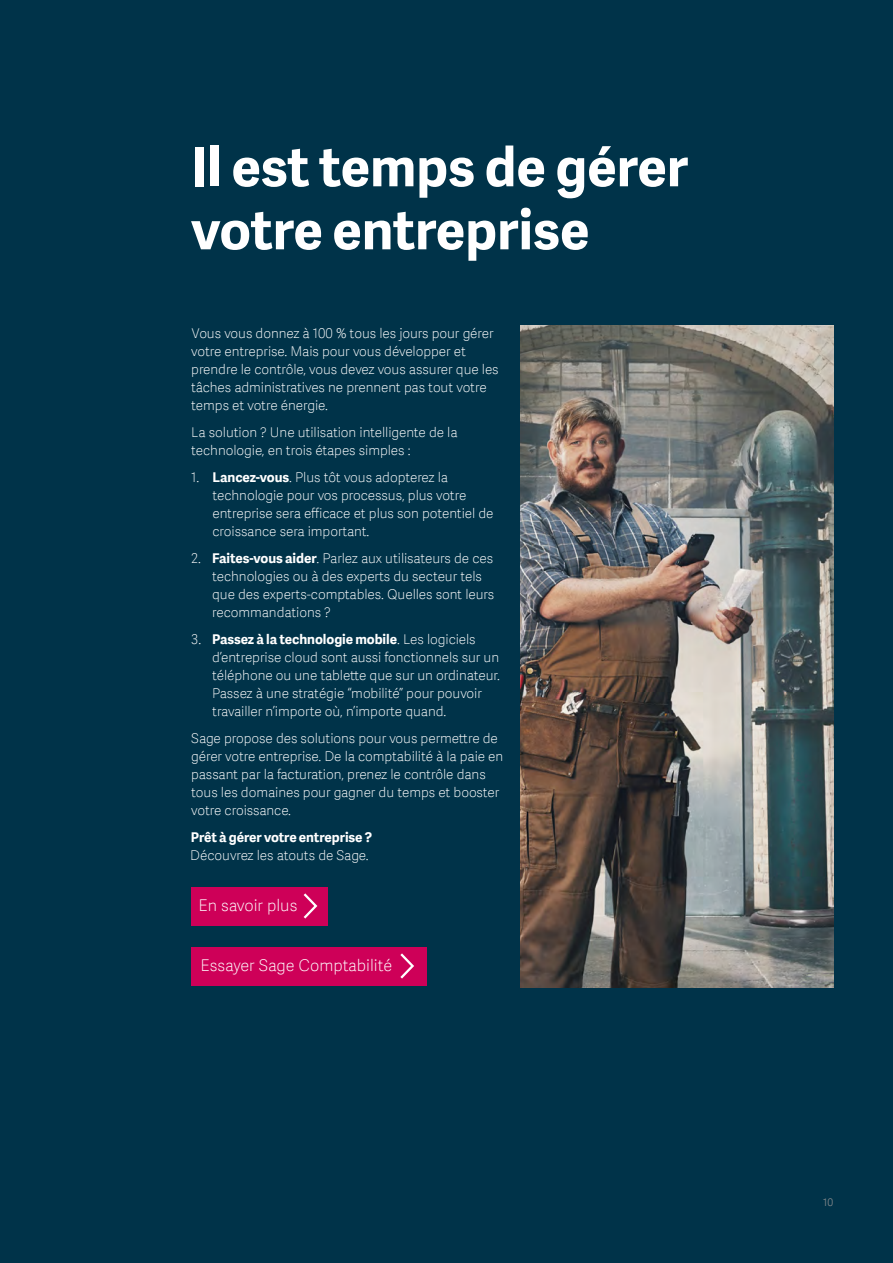
<style>
.page{position:relative;width:893px;height:1263px;background:#003349}
.page>*{position:absolute;margin:0;border:0;box-sizing:border-box;transform-origin:0 0}
.t1{font:700 54px/63px "Adelle Sans SAGE";color:#fff}
.t2{font:16.2px "Adelle Sans SAGE Th";color:#fff}
.t3{font:13.5px/18px "Adelle Sans SAGE Th";letter-spacing:-.005em;color:#fff}
.t4{font:700 13.5px "Adelle Sans SAGE";letter-spacing:-.005em;color:#fff}
.t5{font:10.5px "Adelle Sans SAGE Lt";color:#888b8d}
.s1{font-family:"Adelle Sans SAGE";font-weight:700}
.s2{font-family:"Adelle Sans SAGE Th";font-weight:400}
</style>
<div class="page">
<div style="left:191px;top:947px;width:236px;height:38px;background:#ce0058"></div>
<svg style="left:400px;top:953px;width:14px;height:26px"></svg>
<div style="left:191px;top:887px;width:137px;height:38px;background:#ce0058"></div>
<svg style="left:303px;top:893px;width:15px;height:26px"></svg>
<img style="left:521px;top:326px;width:312px;height:661px">
<h1 class="t1" style="left:191px;top:133px;width:498px">Il est temps de gérer votre entreprise</h1>
<p class="t3" style="left:191px;top:323px;width:309px">Vous vous donnez à 100 % tous les jours pour gérer votre entreprise. Mais pour vous développer et prendre le contrôle, vous devez vous assurer que les tâches administratives ne prennent pas tout votre temps et votre énergie.</p>
<p class="t3" style="left:191px;top:422px;width:268px">La solution ? Une utilisation intelligente de la technologie, en trois étapes simples :</p>
<p class="t3" style="left:213px;top:467px;width:282px;text-indent:-21px">1. <span class="s1">Lancez-vous</span>. Plus tôt vous adopterez la technologie pour vos processus, plus votre entreprise sera efficace et plus son potentiel de croissance sera important.</p>
<p class="t3" style="left:212px;top:548px;width:284px;text-indent:-21px">2. <span class="s1">Faites-vous aider</span>. Parlez aux utilisateurs de ces technologies ou à des experts du secteur tels que des experts-comptables. Quelles sont leurs recommandations ?</p>
<p class="t4" style="left:191px;top:629px;width:286px"><span class="s2">3.</span> Passez à la technologie mobile<span class="s2">. Les logiciels</span></p>
<p class="t3" style="left:212px;top:647px;width:289px">d’entreprise cloud sont aussi fonctionnels sur un téléphone ou une tablette que sur un ordinateur.<br>Passez à une stratégie “mobilité” pour pouvoir travailler n’importe où, n’importe quand.</p>
<p class="t3" style="left:191px;top:728px;width:314px">Sage propose des solutions pour vous permettre de gérer votre entreprise. De la comptabilité à la paie en passant par la facturation, prenez le contrôle dans tous les domaines pour gagner du temps et booster votre croissance.</p>
<p class="t4" style="left:191px;top:827px;width:183px">Prêt à gérer votre entreprise ?</p>
<p class="t3" style="left:190px;top:845px;width:180px">Découvrez les atouts de Sage.</p>
<p class="t2" style="left:199px;top:893px;width:100px">En savoir plus</p>
<p class="t2" style="left:200px;top:953px;width:193px">Essayer Sage Comptabilité</p>
<p class="t5" style="left:823px;top:1195px;width:11px">10</p>
</div>
